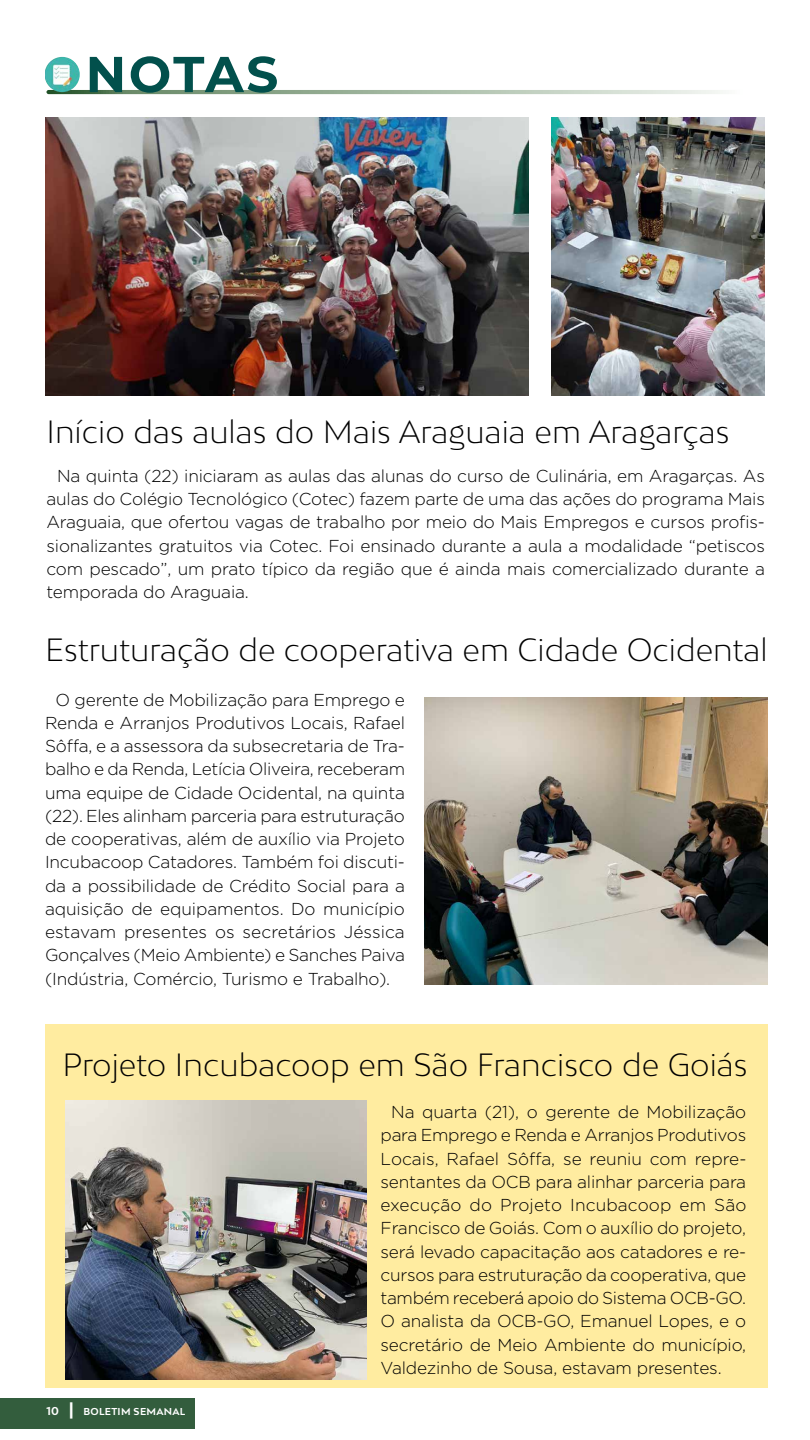
<style>
.page{position:relative;width:810px;height:1440px;background:#fff}
.page>*{position:absolute;margin:0;border:0;box-sizing:border-box;transform-origin:0 0}
.t1{font:700 50.32px "Montserrat";letter-spacing:.045em;color:#02504c}
.t2{font:300 30.38px "Bw Mitga";color:#000}
.t3{font:300 17.25px/23.2px "Gotham";letter-spacing:-.01em;color:#000;text-align:justify}
.t4{font:700 9.45px "Bw Mitga";letter-spacing:.03em;color:#fff}
.s1{font-size:10.88px}
.s2{font-size:16.27px}
</style>
<div class="page">
<div style="left:0;top:1398px;width:195px;height:31px;background:#335d3d"></div>
<svg style="left:46px;top:90px;width:719px;height:4px;background:#a6baa5"></svg>
<img style="left:45px;top:57px;width:35px;height:35px">
<div style="left:45px;top:1024px;width:723px;height:364px;background:#ffeca0"></div>
<img style="left:45px;top:117px;width:484px;height:278px">
<img style="left:551px;top:117px;width:214px;height:278px">
<img style="left:424px;top:698px;width:344px;height:287px">
<img style="left:65px;top:1101px;width:302px;height:278px">
<h1 class="t1" style="left:86px;top:38px;width:194px">NOTAS</h1>
<h2 class="t2" style="left:46px;top:412px;width:684px">Início das aulas do Mais Araguaia em Aragarças</h2>
<p class="t3" style="left:47px;top:464px;width:720px;text-indent:11px">Na quinta (22) iniciaram as aulas das alunas do curso de Culinária, em Aragarças. As aulas do Colégio Tecnológico (Cotec) fazem parte de uma das ações do programa Mais Araguaia, que ofertou vagas de trabalho por meio do Mais Empregos e cursos profis&shy;sionalizantes gratuitos via Cotec. Foi ensinado durante a aula a modalidade “petiscos com pescado”, um prato típico da região que é ainda mais comercializado durante a temporada do Araguaia.</p>
<h2 class="t2" style="left:45px;top:630px;width:724px">Estruturação de cooperativa em Cidade Ocidental</h2>
<p class="t3" style="left:45px;top:687px;width:362px;text-indent:11px">O gerente de Mobilização para Emprego e Renda e Arranjos Produtivos Locais, Rafael Sôffa, e a assessora da subsecretaria de Tra&shy;balho e da Renda, Letícia Oliveira, receberam uma equipe de Cidade Ocidental, na quinta (22). Eles alinham parceria para estruturação de cooperativas, além de auxílio via Projeto Incubacoop Catadores. Também foi discuti&shy;da a possibilidade de Crédito Social para a aquisição de equipamentos. Do município estavam presentes os secretários Jéssica Gonçalves (Meio Ambiente) e Sanches Paiva (Indústria, Comércio, Turismo e Trabalho).</p>
<h2 class="t2" style="left:62px;top:1045px;width:687px">Projeto Incubacoop em São Francisco de Goiás</h2>
<p class="t3" style="left:381px;top:1100px;width:367px;text-indent:11px">Na quarta (21), o gerente de Mobilização para Emprego e Renda e Arranjos Produtivos Locais, Rafael Sôffa, se reuniu com repre&shy;sentantes da OCB para alinhar parceria para execução do Projeto Incubacoop em São Francisco de Goiás. Com o auxílio do projeto, será levado capacitação aos catadores e re&shy;cursos para estruturação da cooperativa, que também receberá apoio do Sistema OCB-GO.<br>O analista da OCB-GO, Emanuel Lopes, e o secretário de Meio Ambiente do município, Valdezinho de Sousa, estavam presentes.</p>
<p class="t4" style="left:46px;top:1405px;width:140px"><span class="s1">10</span> <span class="s2">|</span> BOLETIM SEMANAL</p>
</div>
